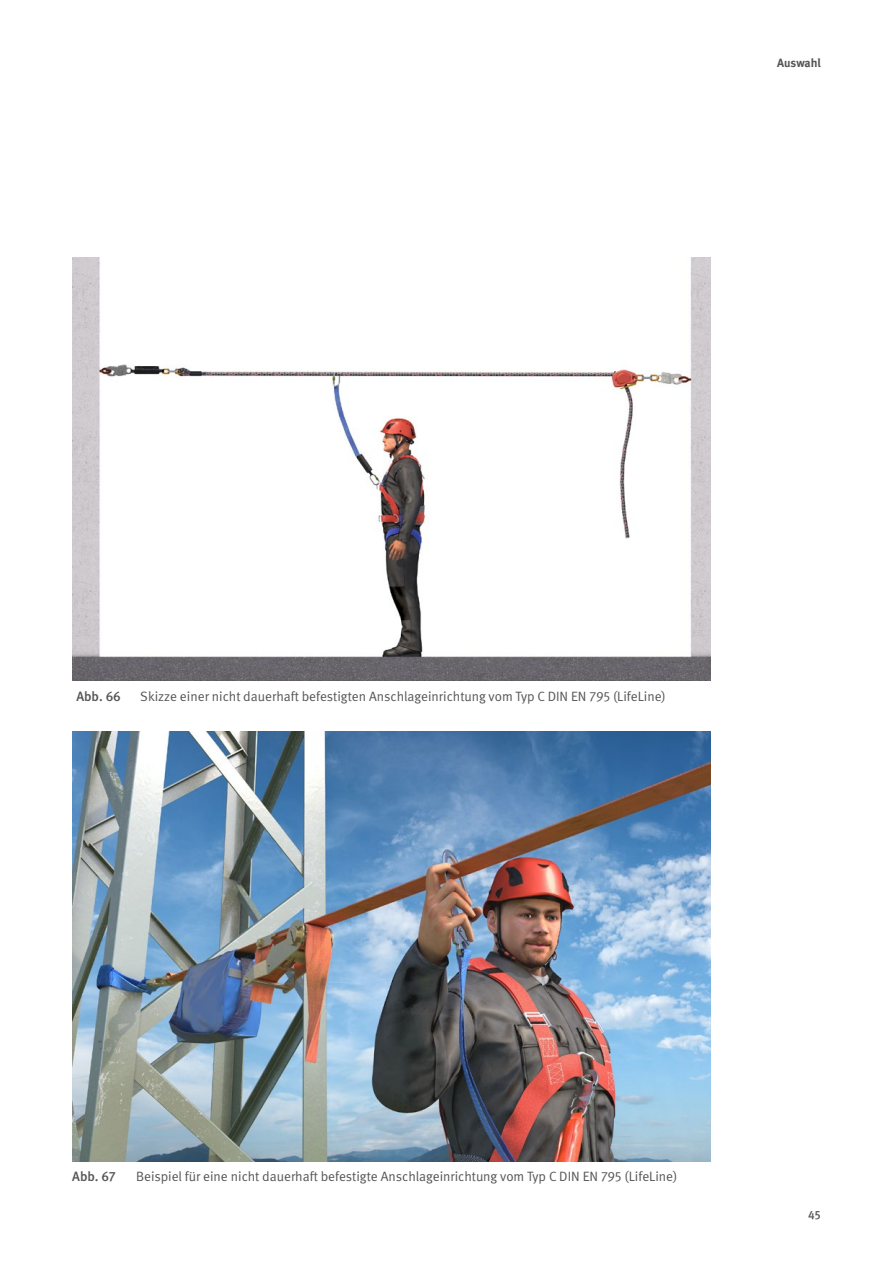
<style>
.page{position:relative;width:893px;height:1263px;background:#fff}
.page>*{position:absolute;margin:0;border:0;box-sizing:border-box;transform-origin:0 0}
.t1{font:13.5px "DGUV Meta";color:#565655}
.t2{font:500 13.5px "DGUV Meta";letter-spacing:-.005em;color:#565655}
.t3{font:700 12px "DGUV Meta";letter-spacing:-.005em;color:#565655}
.t4{font:500 12px "DGUV Meta";color:#565655}
</style>
<div class="page">
<img style="left:72px;top:257px;width:638px;height:424px">
<img style="left:72px;top:731px;width:638px;height:431px">
<p class="t3" style="left:777px;top:56px;width:45px">Auswahl</p>
<p class="t2" style="left:77px;top:688px;width:46px">Abb. 66</p>
<p class="t1" style="left:140px;top:688px;width:527px">Skizze einer nicht dauerhaft befestigten Anschlageinrichtung vom Typ C DIN EN 795 (LifeLine)</p>
<p class="t2" style="left:72px;top:1168px;width:45px">Abb. 67</p>
<p class="t1" style="left:136px;top:1168px;width:543px">Beispiel für eine nicht dauerhaft befestigte Anschlageinrichtung vom Typ C DIN EN 795 (LifeLine)</p>
<p class="t4" style="left:808px;top:1208px;width:14px">45</p>
</div>
